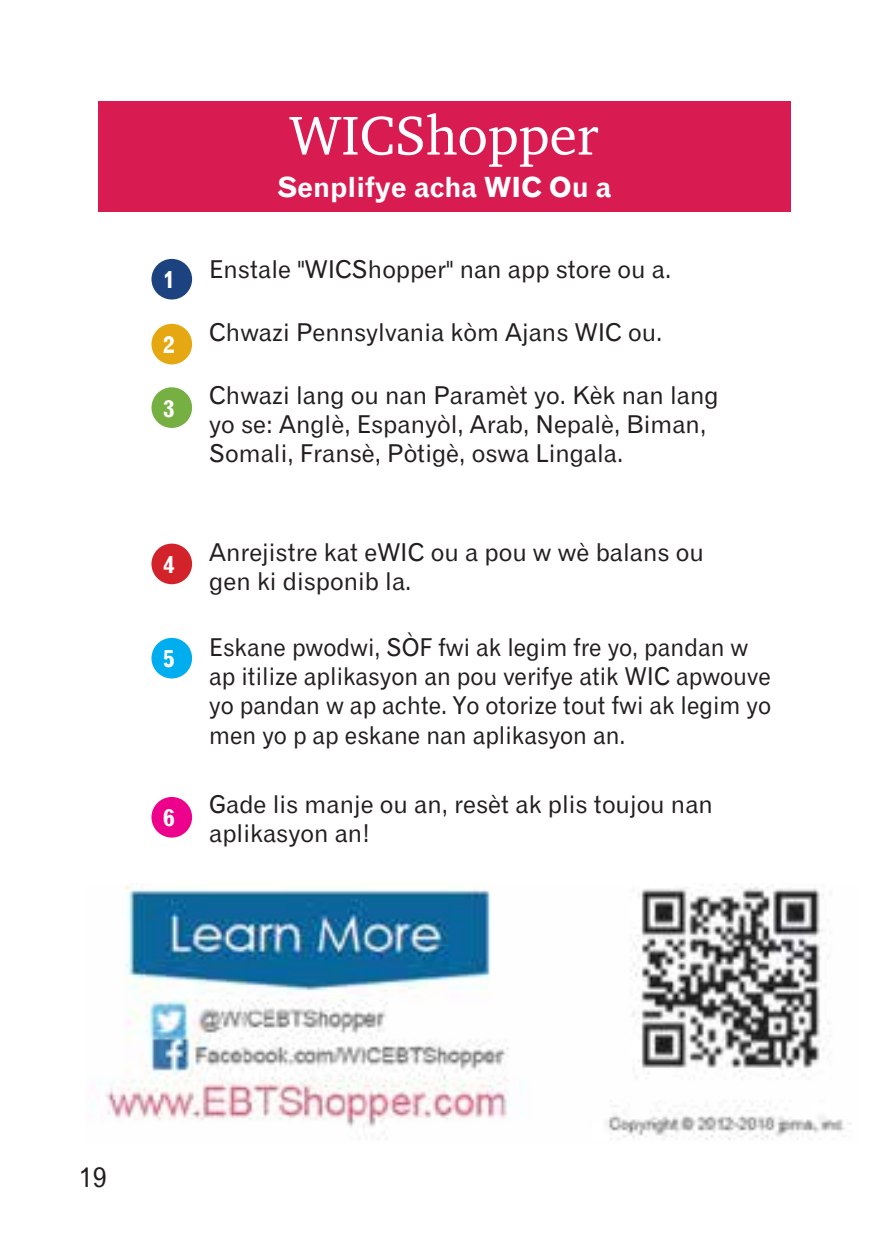
<style>
.page{position:relative;width:882px;height:1260px;background:#fff}
.page>*{position:absolute;margin:0;border:0;box-sizing:border-box;transform-origin:0 0}
.t1{font:56px "Charter BT";color:#fff}
.t2{font:28px "Gothic 720 BT Bold B";color:#fff}
.t3{font:28px "Gothic 720 BT Roman B";color:#231f20}
.t4{font:24.5px/29.4px "Gothic 720 BT Roman B";color:#231f20}
.t5{font:24.5px/29.4px "Gothic 720 BT Roman B";color:#231f20;scale:.96 1}
.t6{font:24.15px "Gothic 720 BT Bold B";color:#fff}
</style>
<div class="page">
<img style="left:91px;top:885px;width:760px;height:255px">
<div style="left:151px;top:324px;width:41px;height:40px;background:#e5a812;border-radius:50%"></div>
<div style="left:151px;top:259px;width:41px;height:41px;background:#1c437f;border-radius:50%"></div>
<div style="left:151px;top:387px;width:41px;height:41px;background:#76b043;border-radius:50%"></div>
<div style="left:151px;top:544px;width:41px;height:40px;background:#d2232a;border-radius:50%"></div>
<div style="left:151px;top:638px;width:41px;height:41px;background:#00aeef;border-radius:50%"></div>
<div style="left:151px;top:797px;width:41px;height:41px;background:#ec008c;border-radius:50%"></div>
<div style="left:98px;top:101px;width:693px;height:111px;background:#d81c52"></div>
<p class="t6" style="left:163px;top:265px;width:14px">1</p>
<p class="t6" style="left:163px;top:330px;width:14px">2</p>
<p class="t6" style="left:163px;top:393px;width:14px">3</p>
<p class="t6" style="left:163px;top:550px;width:14px">4</p>
<p class="t6" style="left:163px;top:644px;width:14px">5</p>
<p class="t6" style="left:163px;top:803px;width:14px">6</p>
<h1 class="t1" style="left:289px;top:101px;width:311px">WICShopper</h1>
<p class="t2" style="left:277px;top:170px;width:336px">Senplifye acha WIC Ou a</p>
<p class="t4" style="left:209px;top:254px;width:464px">Enstale "WICShopper" nan app store ou a.</p>
<p class="t4" style="left:209px;top:317px;width:455px">Chwazi Pennsylvania kòm Ajans WIC ou.</p>
<p class="t4" style="left:209px;top:380px;width:511px">Chwazi lang ou nan Paramèt yo. Kèk nan lang yo se: Anglè, Espanyòl, Arab, Nepalè, Biman,<br>Somali, Fransè, Pòtigè, oswa Lingala.</p>
<p class="t4" style="left:209px;top:537px;width:496px">Anrejistre kat eWIC ou a pou w wè balans ou gen ki disponib la.</p>
<p class="t5" style="left:209px;top:632px;width:587px">Eskane pwodwi, SÒF fwi ak legim fre yo, pandan w ap itilize aplikasyon an pou verifye atik WIC apwouve yo pandan w ap achte. Yo otorize tout fwi ak legim yo men yo p ap eskane nan aplikasyon an.</p>
<p class="t4" style="left:209px;top:789px;width:505px">Gade lis manje ou an, resèt ak plis toujou nan aplikasyon an!</p>
<p class="t3" style="left:79px;top:1160px;width:30px">19</p>
</div>
